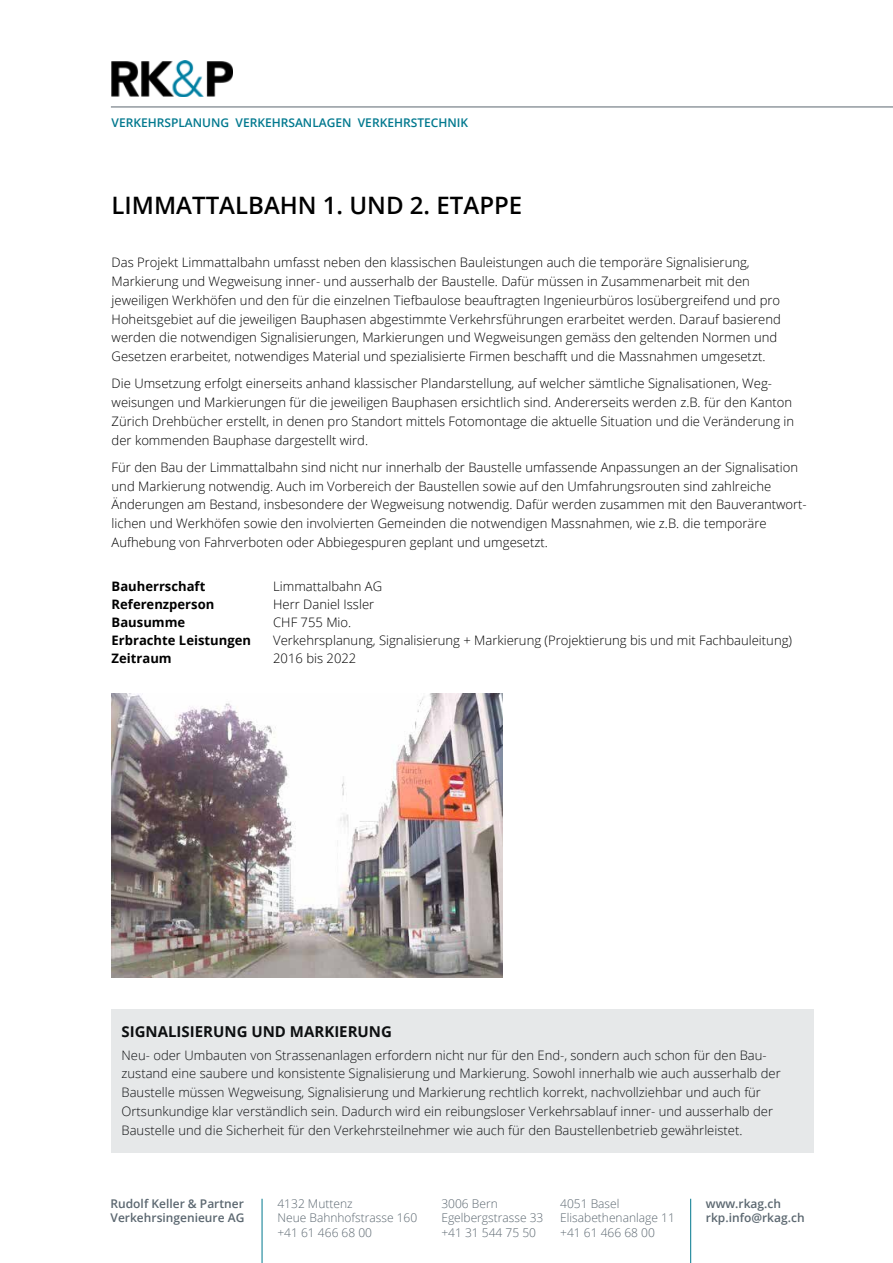
<style>
.page{position:relative;width:893px;height:1263px;background:#fff}
.page>*{position:absolute;margin:0;border:0;box-sizing:border-box;transform-origin:0 0}
.t1{font:600 24px "Open Sans";color:#000}
.t2{font:700 15px "Open Sans";color:#000}
.t3{font:300 13.05px/18.8px "Open Sans";color:#000}
.t4{font:700 13.05px "Open Sans";color:#000}
.t5{font:300 12px/14.4px "Open Sans";color:#5b6770}
.t6{font:600 12px/14.4px "Open Sans";color:#5b6770}
.t7{font:600 12px "Open Sans";color:#00788e}
</style>
<div class="page">
<img style="left:112px;top:694px;width:391px;height:283px">
<div style="left:111px;top:1009px;width:703px;height:143px;background:#e6e8e9"></div>
<hr style="left:262px;top:1199px;width:1px;height:64px;background:#00788e">
<hr style="left:690px;top:1199px;width:1px;height:64px;background:#00788e">
<img style="left:111px;top:60px;width:122px;height:36px">
<hr style="left:111px;top:107px;width:782px;height:1px;background:#5b6770">
<p class="t7" style="left:112px;top:114px;width:358px">VERKEHRSPLANUNG VERKEHRSANLAGEN VERKEHRSTECHNIK</p>
<h1 class="t1" style="left:112px;top:189px;width:412px">LIMMATTALBAHN 1. UND 2. ETAPPE</h1>
<p class="t3" style="left:112px;top:253px;width:671px">Das Projekt Limmattalbahn umfasst neben den klassischen Bauleistungen auch die temporäre Signalisierung, Markierung und Wegweisung inner- und ausserhalb der Baustelle. Dafür müssen in Zusammenarbeit mit den jeweiligen Werkhöfen und den für die einzelnen Tiefbaulose beauftragten Ingenieurbüros losübergreifend und pro Hoheitsgebiet auf die jeweiligen Bauphasen abgestimmte Verkehrsführungen erarbeitet werden. Darauf basierend werden die notwendigen Signalisierungen, Markierungen und Wegweisungen gemäss den geltenden Normen und Gesetzen erarbeitet, notwendiges Material und spezialisierte Firmen beschafft und die Massnahmen umgesetzt.</p>
<p class="t3" style="left:112px;top:374px;width:684px">Die Umsetzung erfolgt einerseits anhand klassischer Plandarstellung, auf welcher sämtliche Signalisationen, Weg&shy;weisungen und Markierungen für die jeweiligen Bauphasen ersichtlich sind. Andererseits werden z.B. für den Kanton Zürich Drehbücher erstellt, in denen pro Standort mittels Fotomontage die aktuelle Situation und die Veränderung in der kommenden Bauphase dargestellt wird.</p>
<p class="t3" style="left:112px;top:457px;width:697px">Für den Bau der Limmattalbahn sind nicht nur innerhalb der Baustelle umfassende Anpassungen an der Signalisation und Markierung notwendig. Auch im Vorbereich der Baustellen sowie auf den Umfahrungsrouten sind zahlreiche Änderungen am Bestand, insbesondere der Wegweisung notwendig. Dafür werden zusammen mit den Bauverantwort&shy;lichen und Werkhöfen sowie den involvierten Gemeinden die notwendigen Massnahmen, wie z.B. die temporäre Aufhebung von Fahrverboten oder Abbiegespuren geplant und umgesetzt.</p>
<p class="t4" style="left:112px;top:577px;width:95px">Bauherrschaft</p>
<p class="t3" style="left:273px;top:577px;width:110px">Limmattalbahn AG</p>
<p class="t4" style="left:112px;top:595px;width:104px">Referenzperson</p>
<p class="t3" style="left:273px;top:595px;width:103px">Herr Daniel Issler</p>
<p class="t4" style="left:112px;top:613px;width:75px">Bausumme</p>
<p class="t3" style="left:273px;top:613px;width:80px">CHF 755 Mio.</p>
<p class="t4" style="left:112px;top:631px;width:141px">Erbrachte Leistungen</p>
<p class="t3" style="left:273px;top:631px;width:520px">Verkehrsplanung, Signalisierung + Markierung (Projektierung bis und mit Fachbauleitung)</p>
<p class="t4" style="left:112px;top:649px;width:62px">Zeitraum</p>
<p class="t3" style="left:273px;top:649px;width:85px">2016 bis 2022</p>
<p class="t2" style="left:122px;top:1020px;width:272px">SIGNALISIERUNG UND MARKIERUNG</p>
<p class="t3" style="left:122px;top:1045px;width:661px">Neu- oder Umbauten von Strassenanlagen erfordern nicht nur für den End-, sondern auch schon für den Bau&shy;zustand eine saubere und konsistente Signalisierung und Markierung. Sowohl innerhalb wie auch ausserhalb der Baustelle müssen Wegweisung, Signalisierung und Markierung rechtlich korrekt, nachvollziehbar und auch für Ortsunkundige klar verständlich sein. Dadurch wird ein reibungsloser Verkehrsablauf inner- und ausserhalb der Baustelle und die Sicherheit für den Verkehrsteilnehmer wie auch für den Baustellenbetrieb gewährleistet.</p>
<p class="t6" style="left:111px;top:1196px;width:135px">Rudolf Keller &amp; Partner<br>Verkehrsingenieure AG</p>
<p class="t6" style="left:706px;top:1196px;width:100px">www.rkag.ch rkp.info@rkag.ch</p>
<p class="t5" style="left:277px;top:1196px;width:141px">4132 Muttenz<br>Neue Bahnhofstrasse 160 +41 61 466 68 00</p>
<p class="t5" style="left:441px;top:1196px;width:104px">3006 Bern<br>Egelbergstrasse 33 +41 31 544 75 50</p>
<p class="t5" style="left:560px;top:1196px;width:116px">4051 Basel<br>Elisabethenanlage 11 +41 61 466 68 00</p>
</div>
